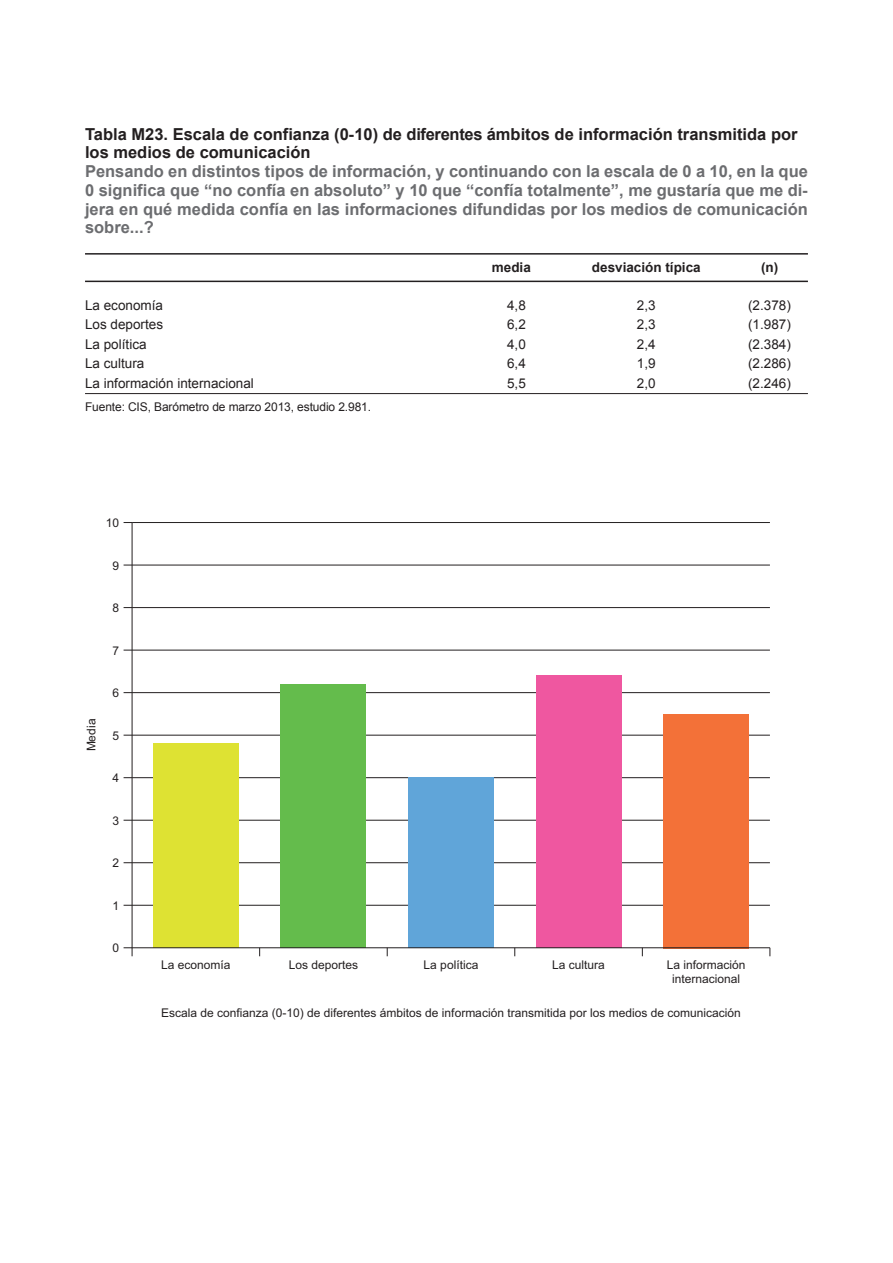
<style>
.page{position:relative;width:893px;height:1263px;background:#fff}
.page>*{position:absolute;margin:0;border:0;box-sizing:border-box;transform-origin:0 0}
.t1{font:700 16.5px/18.8px "Arial";color:#6c6d70;text-align:justify}
.t2{font:700 16.5px/18.8px "Arial";color:#231f20}
.t3{font:13.5px "Arial";color:#231f20}
.t4{font:700 13.5px "Arial";color:#231f20}
.t5{font:12px/14.4px "Arial";color:#231f20;text-align:center}
</style>
<div class="page">
<hr style="left:85px;top:253px;width:723px;height:2px;background:#231f20">
<hr style="left:85px;top:281px;width:723px;height:1px;background:#231f20">
<hr style="left:85px;top:393px;width:723px;height:1px;background:#231f20">
<hr style="left:132px;top:905px;width:638px;height:1px;background:#231f20">
<hr style="left:132px;top:862px;width:638px;height:1px;background:#231f20">
<hr style="left:132px;top:820px;width:638px;height:1px;background:#231f20">
<hr style="left:132px;top:777px;width:638px;height:1px;background:#231f20">
<hr style="left:132px;top:735px;width:638px;height:1px;background:#231f20">
<hr style="left:132px;top:692px;width:638px;height:1px;background:#231f20">
<hr style="left:132px;top:650px;width:638px;height:1px;background:#231f20">
<hr style="left:132px;top:607px;width:638px;height:1px;background:#231f20">
<hr style="left:132px;top:565px;width:638px;height:1px;background:#231f20">
<hr style="left:132px;top:522px;width:638px;height:1px;background:#231f20">
<hr style="left:132px;top:523px;width:1px;height:425px;background:#231f20">
<svg style="left:124px;top:947px;width:9px;height:9px"></svg>
<div style="left:153px;top:744px;width:85px;height:204px;background:#dee233"></div>
<div style="left:281px;top:684px;width:85px;height:264px;background:#64bc4c"></div>
<div style="left:408px;top:778px;width:85px;height:170px;background:#60a5d9"></div>
<div style="left:536px;top:676px;width:85px;height:272px;background:#ef57a0"></div>
<div style="left:664px;top:714px;width:85px;height:234px;background:#f37138"></div>
<hr style="left:132px;top:947px;width:638px;height:1px;background:#231f20">
<p class="t2" style="left:85px;top:124px;width:714px">Tabla M23. Escala de confianza (0-10) de diferentes ámbitos de información transmitida por los medios de comunicación</p>
<p class="t1" style="left:85px;top:162px;width:724px">Pensando en distintos tipos de información, y continuando con la escala de 0 a 10, en la que 0 significa que “no confía en absoluto” y 10 que “confía totalmente”, me gustaría que me di&shy;jera en qué medida confía en las informaciones difundidas por los medios de comunicación sobre...?</p>
<p class="t4" style="left:492px;top:259px;width:41px">media</p>
<p class="t4" style="left:592px;top:259px;width:110px">desviación típica</p>
<p class="t4" style="left:761px;top:259px;width:19px">(n)</p>
<p class="t3" style="left:85px;top:298px;width:80px">La economía</p>
<p class="t3" style="left:507px;top:298px;width:20px">4,8</p>
<p class="t3" style="left:637px;top:298px;width:20px">2,3</p>
<p class="t3" style="left:748px;top:298px;width:44px">(2.378)</p>
<p class="t3" style="left:85px;top:317px;width:80px">Los deportes</p>
<p class="t3" style="left:507px;top:317px;width:20px">6,2</p>
<p class="t3" style="left:637px;top:317px;width:20px">2,3</p>
<p class="t3" style="left:748px;top:317px;width:44px">(1.987)</p>
<p class="t3" style="left:85px;top:337px;width:63px">La política</p>
<p class="t3" style="left:507px;top:337px;width:20px">4,0</p>
<p class="t3" style="left:637px;top:337px;width:20px">2,4</p>
<p class="t3" style="left:748px;top:337px;width:44px">(2.384)</p>
<p class="t3" style="left:85px;top:356px;width:61px">La cultura</p>
<p class="t3" style="left:507px;top:356px;width:20px">6,4</p>
<p class="t3" style="left:637px;top:356px;width:20px">1,9</p>
<p class="t3" style="left:748px;top:356px;width:44px">(2.286)</p>
<p class="t3" style="left:85px;top:376px;width:170px">La información internacional</p>
<p class="t3" style="left:507px;top:376px;width:20px">5,5</p>
<p class="t3" style="left:637px;top:376px;width:20px">2,0</p>
<p class="t3" style="left:748px;top:376px;width:44px">(2.246)</p>
<p class="t5" style="left:85px;top:399px;width:288px">Fuente: CIS, Barómetro de marzo 2013, estudio 2.981.</p>
<p class="t5" style="left:84px;top:751px;width:34px;rotate:-90deg">Media</p>
<p class="t5" style="left:106px;top:516px;width:15px">10</p>
<p class="t5" style="left:113px;top:558px;width:8px">9</p>
<p class="t5" style="left:113px;top:601px;width:8px">8</p>
<p class="t5" style="left:113px;top:643px;width:8px">7</p>
<p class="t5" style="left:113px;top:686px;width:8px">6</p>
<p class="t5" style="left:113px;top:728px;width:8px">5</p>
<p class="t5" style="left:113px;top:771px;width:8px">4</p>
<p class="t5" style="left:113px;top:813px;width:8px">3</p>
<p class="t5" style="left:113px;top:856px;width:8px">2</p>
<p class="t5" style="left:113px;top:898px;width:8px">1</p>
<p class="t5" style="left:113px;top:941px;width:8px">0</p>
<p class="t5" style="left:161px;top:958px;width:71px">La economía</p>
<p class="t5" style="left:289px;top:958px;width:71px">Los deportes</p>
<p class="t5" style="left:424px;top:958px;width:56px">La política</p>
<p class="t5" style="left:552px;top:958px;width:54px">La cultura</p>
<p class="t5" style="left:667px;top:958px;width:80px">La información internacional</p>
<p class="t5" style="left:161px;top:1006px;width:581px">Escala de confianza (0-10) de diferentes ámbitos de información transmitida por los medios de comunicación</p>
</div>
